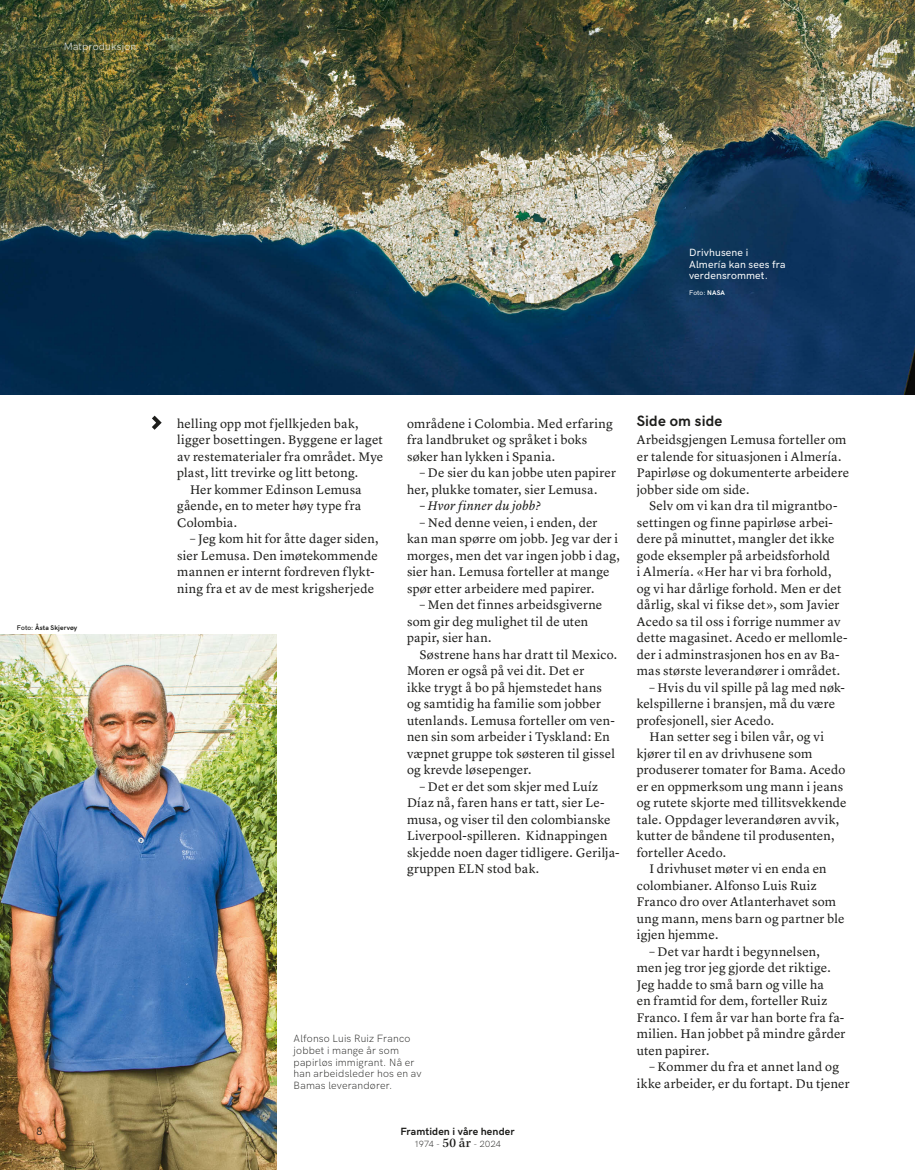
<style>
.page{position:relative;width:915px;height:1170px;background:#fff}
.page>*{position:absolute;margin:0;border:0;box-sizing:border-box;transform-origin:0 0}
.MELLEMRUBRIK{font:700 15px "HK Grotesk Pro";letter-spacing:.01em;color:#1d1d1b}
.LYON_BR_IN{font:12.9px/16.5px "Lyon Text";letter-spacing:.01em;color:#1d1d1b}
.LYON_BR{font:12.9px/16.5px "Lyon Text";letter-spacing:.01em;color:#1d1d1b}
.LYON_BR_IN-2{font:italic 12.9px "Lyon Text";letter-spacing:.015em;color:#1d1d1b}
.BI{font:300 10.5px/11.7px "HK Grotesk Pro";letter-spacing:.015em;color:#1d1d1b}
.BI_negativ{font:500 10.5px/11.7px "HK Grotesk Pro";letter-spacing:.015em;color:#fff}
.t1{font:700 10.5px "HK Grotesk Pro";letter-spacing:.01em;color:#1d1d1b}
.Emneord{font:300 10.5px "HK Grotesk Pro";letter-spacing:.015em;color:#fff}
.t2{font:10.5px "HK Grotesk Pro";color:#1d1d1b}
.t3{font:300 9px "HK Grotesk Pro";letter-spacing:.03em;color:#1d1d1b}
.Foto_kredit{font:700 6.75px "HK Grotesk Pro";letter-spacing:.02em;color:#1d1d1b}
.Foto_kredit-2{font:500 6.75px "HK Grotesk Pro";color:#fff}
.s1{font-weight:600}
.s2{font-weight:700}
.s3{font-family:"Kepler Std";font-weight:500;font-size:13.5px}
</style>
<div class="page">
<img style="left:0;top:0;width:914px;height:394px">
<img style="left:0;top:634px;width:276px;height:535px">
<svg style="left:152px;top:415px;width:10px;height:15px"></svg>
<p class="Emneord" style="left:64px;top:38px;width:74px">Matproduksjon</p>
<p class="Foto_kredit" style="left:17px;top:623px;width:62px"><span class="s1">Foto:</span> Åsta Skjervøy</p>
<p class="t2" style="left:37px;top:1123px;width:7px">8</p>
<p class="BI_negativ" style="left:688px;top:245px;width:98px">Drivhusene i<br>Almería kan sees fra verdensrommet.</p>
<p class="Foto_kredit-2" style="left:688px;top:288px;width:37px">Foto: <span class="s2">NASA</span></p>
<p class="LYON_BR_IN" style="left:177px;top:414px;width:207px">helling opp mot fjellkjeden bak, ligger bosettingen. Byggene er laget av restematerialer fra området. Mye plast, litt trevirke og litt betong.</p>
<p class="LYON_BR_IN" style="left:177px;top:480px;width:186px;text-align:justify;text-indent:13px">Her kommer Edinson Lemusa gående, en to meter høy type fra Colombia.</p>
<p class="LYON_BR_IN" style="left:177px;top:529px;width:203px;text-indent:13px">– Jeg kom hit for åtte dager siden, sier Lemusa. Den imøtekommende mannen er internt fordreven flykt&shy;ning fra et av de mest krigsherjede</p>
<p class="LYON_BR_IN" style="left:407px;top:414px;width:207px">områdene i Colombia. Med erfaring fra landbruket og språket i boks søker han lykken i Spania.</p>
<p class="LYON_BR_IN" style="left:407px;top:463px;width:210px;text-indent:13px">– De sier du kan jobbe uten papirer her, plukke tomater, sier Lemusa.</p>
<p class="LYON_BR_IN-2" style="left:419px;top:496px;width:122px">– Hvor finner du jobb?</p>
<p class="LYON_BR_IN" style="left:407px;top:513px;width:214px;text-indent:13px">– Ned denne veien, i enden, der kan man spørre om jobb. Jeg var der i morges, men det var ingen jobb i dag, sier han. Lemusa forteller at mange spør etter arbeidere med papirer.</p>
<p class="LYON_BR_IN" style="left:407px;top:595px;width:197px;text-indent:13px">– Men det finnes arbeidsgiverne som gir deg mulighet til de uten papir, sier han.</p>
<p class="LYON_BR_IN" style="left:407px;top:645px;width:211px;text-indent:13px">Søstrene hans har dratt til Mexico.<br>Moren er også på vei dit. Det er<br>ikke trygt å bo på hjemstedet hans og samtidig ha familie som jobber utenlands. Lemusa forteller om ven&shy;nen sin som arbeider i Tyskland: En væpnet gruppe tok søsteren til gissel og krevde løsepenger.</p>
<p class="LYON_BR_IN" style="left:407px;top:777px;width:214px;text-indent:13px">– Det er det som skjer med Luíz Díaz nå, faren hans er tatt, sier Le&shy;musa, og viser til den colombianske Liverpool-spilleren. Kidnappingen skjedde noen dager tidligere. Gerilja&shy;gruppen ELN stod bak.</p>
<p class="BI" style="left:293px;top:1031px;width:129px">Alfonso Luis Ruiz Franco jobbet i mange år som papirløs immigrant. Nå er han arbeidsleder hos en av<br>Bamas leverandører.</p>
<p class="t1" style="left:400px;top:1123px;width:116px">Framtiden i våre hender</p>
<p class="t3" style="left:414px;top:1136px;width:88px">1974 - <span class="s3">50 år</span> - 2024</p>
<p class="MELLEMRUBRIK" style="left:636px;top:409px;width:87px">Side om side</p>
<p class="LYON_BR" style="left:636px;top:430px;width:214px">Arbeidsgjengen Lemusa forteller om er talende for situasjonen i Almería.<br>Papirløse og dokumenterte arbeidere jobber side om side.</p>
<p class="LYON_BR_IN" style="left:636px;top:496px;width:212px;text-indent:13px">Selv om vi kan dra til migrantbo&shy;settingen og finne papirløse arbei&shy;dere på minuttet, mangler det ikke gode eksempler på arbeidsforhold<br>i Almería. «Her har vi bra forhold, og vi har dårlige forhold. Men er det dårlig, skal vi fikse det», som Javier Acedo sa til oss i forrige nummer av dette magasinet. Acedo er mellomle&shy;der i adminstrasjonen hos en av Ba&shy;mas største leverandører i området.</p>
<p class="LYON_BR_IN" style="left:636px;top:678px;width:210px;text-indent:13px">– Hvis du vil spille på lag med nøk&shy;kelspillerne i bransjen, må du være profesjonell, sier Acedo.</p>
<p class="LYON_BR_IN" style="left:636px;top:727px;width:211px;text-indent:13px">Han setter seg i bilen vår, og vi kjører til en av drivhusene som produserer tomater for Bama. Acedo er en oppmerksom ung mann i jeans og rutete skjorte med tillitsvekkende tale. Oppdager leverandøren avvik, kutter de båndene til produsenten, forteller Acedo.</p>
<p class="LYON_BR_IN" style="left:636px;top:859px;width:209px;text-indent:13px">I drivhuset møter vi en enda en colombianer. Alfonso Luis Ruiz<br>Franco dro over Atlanterhavet som ung mann, mens barn og partner ble igjen hjemme.</p>
<p class="LYON_BR_IN" style="left:636px;top:942px;width:210px;text-indent:13px">– Det var hardt i begynnelsen, men jeg tror jeg gjorde det riktige.<br>Jeg hadde to små barn og ville ha<br>en framtid for dem, forteller Ruiz<br>Franco. I fem år var han borte fra fa&shy;milien. Han jobbet på mindre gårder uten papirer.</p>
<p class="LYON_BR_IN" style="left:636px;top:1057px;width:214px;text-align:center">– Kommer du fra et annet land og ikke arbeider, er du fortapt. Du tjener</p>
</div>
